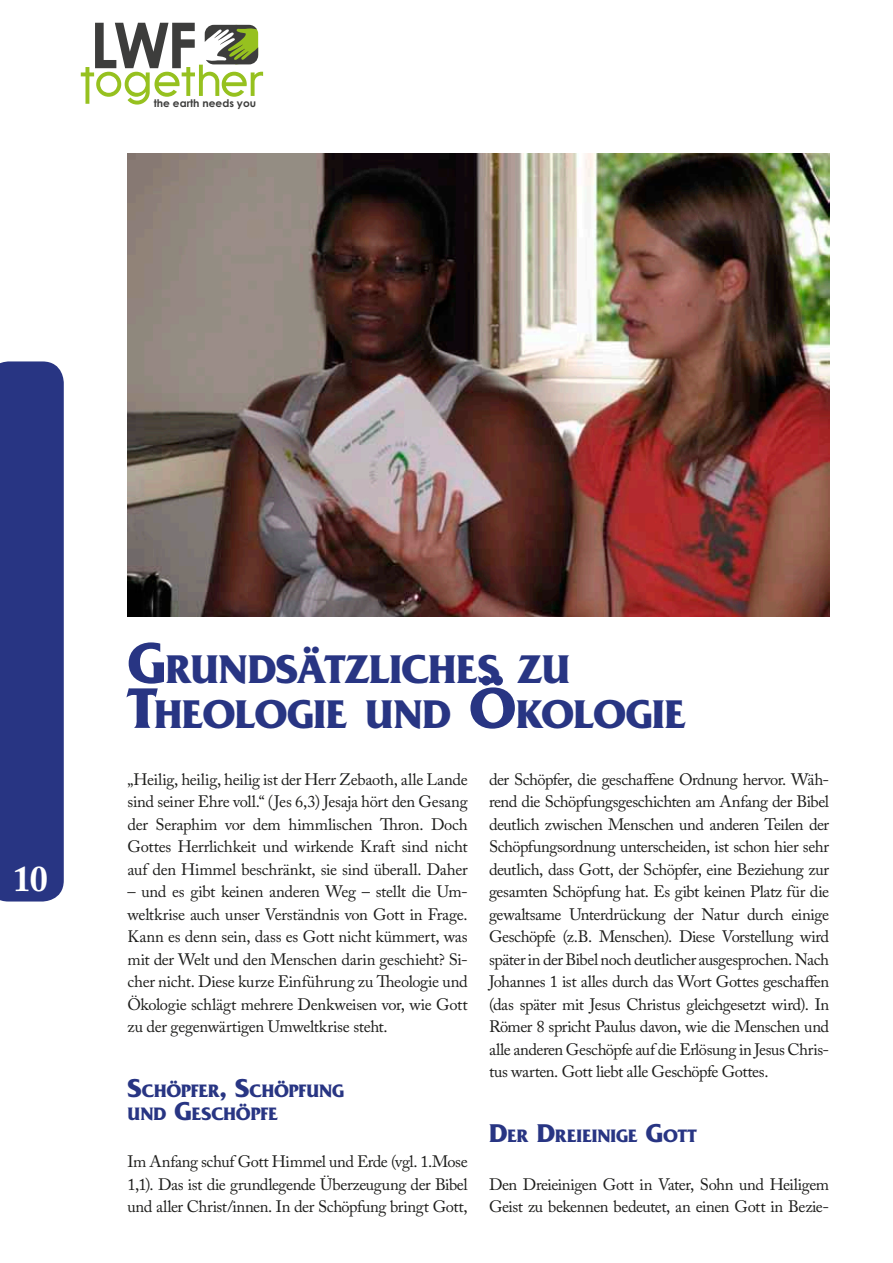
<style>
.page{position:relative;width:893px;height:1263px;background:#fff}
.page>*{position:absolute;margin:0;border:0;box-sizing:border-box;transform-origin:0 0}
.t1{font:700 63.3px "Century Gothic";color:#3d3d3c}
.t2{font:700 42px/45px "Friz Quadrata";letter-spacing:-.01em;color:#283583}
.t3{font:700 36px "Adobe Caslon Pro";color:#fff}
.t4{font:700 18.9px/22.5px "Friz Quadrata";letter-spacing:-.005em;color:#283583}
.t5{font:16.5px/22.5px "Adobe Caslon Pro";letter-spacing:-.02em;color:#1d1d1b;text-align:justify}
.t6{font:700 10.5px "Century Gothic";color:#3d3d3c}
.s1{font-size:60px}
.s2{font-size:27px}
</style>
<div class="page">
<div style="left:0;top:361px;width:64px;height:540px;background:#283583"></div>
<svg style="left:81px;top:25px;width:182px;height:80px"></svg>
<img style="left:128px;top:153px;width:701px;height:464px">
<h1 class="t1" style="left:90px;top:-3px;width:109px">LWF</h1>
<p class="t6" style="left:154px;top:96px;width:104px">the earth needs you</p>
<h3 class="t3" style="left:13px;top:857px;width:37px">10</h3>
<h2 class="t2" style="left:128px;top:647px;width:560px"><span class="s1">G</span>RUNDSÄTZLICHES ZU<br><span class="s1">T</span>HEOLOGIE UND <span class="s1">Ö</span>KOLOGIE</h2>
<p class="t5" style="left:128px;top:768px;width:342px">„Heilig, heilig, heilig ist der Herr Zebaoth, alle Lande sind seiner Ehre voll.“ (Jes 6,3) Jesaja hört den Gesang der Seraphim vor dem himmlischen Thron. Doch Gottes Herrlichkeit und wirkende Kraft sind nicht auf den Himmel beschränkt, sie sind überall. Daher</p>
<p class="t5" style="left:128px;top:880px;width:342px">– und es gibt keinen anderen Weg – stellt die Um&shy;weltkrise auch unser Verständnis von Gott in Frage.<br>Kann es denn sein, dass es Gott nicht kümmert, was mit der Welt und den Menschen darin geschieht? Si&shy;cher nicht. Diese kurze Einführung zu Theologie und Ökologie schlägt mehrere Denkweisen vor, wie Gott zu der gegenwärtigen Umweltkrise steht.</p>
<p class="t4" style="left:128px;top:1080px;width:218px"><span class="s2">S</span>CHÖPFER<span class="s2">, S</span>CHÖPFUNG<br>UND <span class="s2">G</span>ESCHÖPFE</p>
<p class="t5" style="left:128px;top:1150px;width:342px">Im Anfang schuf Gott Himmel und Erde (vgl. 1.Mose 1,1). Das ist die grundlegende Überzeugung der Bibel und aller Christ/innen. In der Schöpfung bringt Gott,</p>
<p class="t5" style="left:489px;top:768px;width:342px">der Schöpfer, die geschaffene Ordnung hervor. Wäh&shy;rend die Schöpfungsgeschichten am Anfang der Bibel deutlich zwischen Menschen und anderen Teilen der Schöpfungsordnung unterscheiden, ist schon hier sehr deutlich, dass Gott, der Schöpfer, eine Beziehung zur gesamten Schöpfung hat. Es gibt keinen Platz für die gewaltsame Unterdrückung der Natur durch einige Geschöpfe (z.B. Menschen). Diese Vorstellung wird später in der Bibel noch deutlicher ausgesprochen. Nach Johannes 1 ist alles durch das Wort Gottes geschaffen (das später mit Jesus Christus gleichgesetzt wird). In Römer 8 spricht Paulus davon, wie die Menschen und alle anderen Geschöpfe auf die Erlösung in Jesus Chris&shy;tus warten. Gott liebt alle Geschöpfe Gottes.</p>
<p class="t4" style="left:489px;top:1125px;width:200px"><span class="s2">D</span>ER <span class="s2">D</span>REIEINIGE <span class="s2">G</span>OTT</p>
<p class="t5" style="left:489px;top:1173px;width:342px">Den Dreieinigen Gott in Vater, Sohn und Heiligem<br>Geist zu bekennen bedeutet, an einen Gott in Bezie-</p>
</div>
